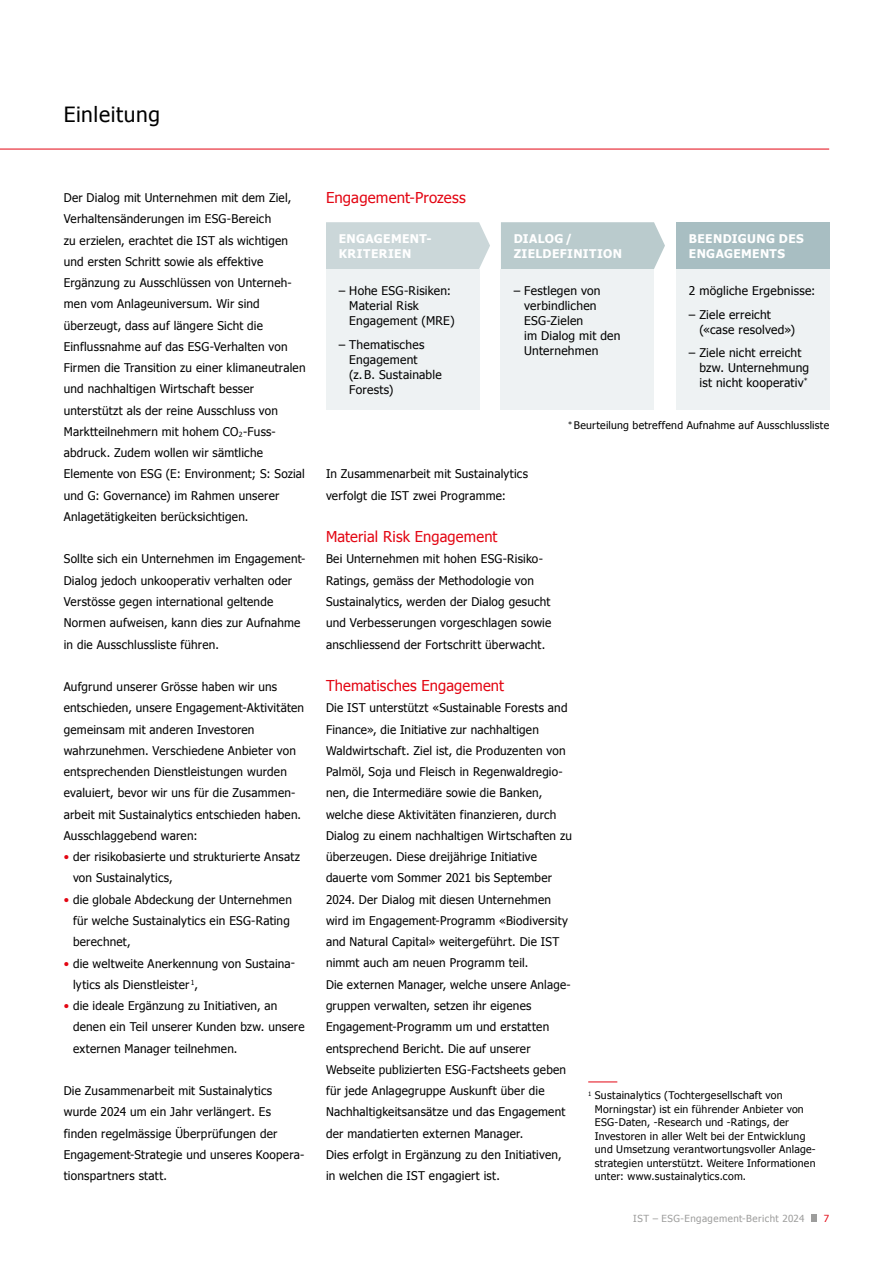
<style>
.page{position:relative;width:893px;height:1263px;background:#fff}
.page>*{position:absolute;margin:0;border:0;box-sizing:border-box;transform-origin:0 0}
.t1{font:21px "Tahoma";letter-spacing:.025em;color:#000}
.t2{font:15px "Tahoma";letter-spacing:.01em;color:#e30613}
.t3{font:12px/21.3px "Tahoma";letter-spacing:.02em;color:#000}
.t4{font:700 12px/15px "Tahoma";letter-spacing:.035em;color:#fff}
.t5{font:10.5px/13.5px "Tahoma";letter-spacing:.025em;color:#000}
.t6{font:9.75px "Tahoma";letter-spacing:.045em;color:#9d9d9c}
.t7{font:9.75px "Tahoma";color:#e30613}
.s1{color:#e30613}
</style>
<div class="page">
<div style="left:811px;top:1214px;width:6px;height:7px;background:#9d9d9c"></div>
<hr style="left:0;top:149px;width:829px;height:1px;background:#e30613">
<svg style="left:588px;top:1081px;width:29px;height:1px"></svg>
<div style="left:326px;top:222px;width:164px;height:47px;background:#cbd7d9"></div>
<div style="left:326px;top:269px;width:153px;height:140px;background:#eef2f3"></div>
<div style="left:501px;top:222px;width:164px;height:47px;background:#bacbcd"></div>
<div style="left:501px;top:269px;width:153px;height:140px;background:#eef2f3"></div>
<div style="left:676px;top:222px;width:153px;height:47px;background:#a8bec2"></div>
<div style="left:676px;top:269px;width:153px;height:140px;background:#eef2f3"></div>
<h1 class="t1" style="left:64px;top:101px;width:98px">Einleitung</h1>
<p class="t3" style="left:64px;top:186px;width:243px">Der Dialog mit Unternehmen mit dem Ziel, Verhaltensänderungen im ESG-Bereich<br>zu erzielen, erachtet die IST als wichtigen und ersten Schritt sowie als effektive Ergänzung zu Ausschlüssen von Unterneh&shy;men vom Anlageuniversum. Wir sind überzeugt, dass auf längere Sicht die Einflussnahme auf das ESG-Verhalten von Firmen die Transition zu einer klimaneutralen und nachhaltigen Wirtschaft besser unterstützt als der reine Ausschluss von Markt teilnehmern mit hohem CO<sub>2</sub>-Fuss&shy;abdruck. Zudem wollen wir sämtliche Elemente von ESG (E: Environment; S: Sozial und G: Governance) im Rahmen unserer Anlagetätigkeiten berücksichtigen.</p>
<p class="t3" style="left:64px;top:548px;width:243px">Sollte sich ein Unternehmen im Engagement-Dialog jedoch unkooperativ verhalten oder Verstösse gegen international geltende Normen aufweisen, kann dies zur Aufnahme in die Ausschlussliste führen.</p>
<p class="t3" style="left:64px;top:675px;width:242px">Aufgrund unserer Grösse haben wir uns entschieden, unsere Engagement-Aktivitäten gemeinsam mit anderen Investoren<br>wahr zunehmen. Verschiedene Anbieter von entsprechenden Dienstleistungen wurden evaluiert, bevor wir uns für die Zusammen&shy;arbeit mit Sustainalytics entschieden haben.<br>Ausschlaggebend waren:</p>
<p class="t3" style="left:73px;top:846px;width:228px;text-indent:-9px"><span class="s1">•</span> der risikobasierte und strukturierte Ansatz von Sustainalytics,</p>
<p class="t3" style="left:73px;top:888px;width:220px;text-indent:-9px"><span class="s1">•</span> die globale Abdeckung der Unternehmen für welche Sustainalytics ein ESG-Rating berechnet,</p>
<p class="t3" style="left:73px;top:952px;width:224px;text-indent:-9px"><span class="s1">•</span> die weltweite Anerkennung von Sustaina&shy;lytics als Dienstleister <sup>1</sup>,</p>
<p class="t3" style="left:73px;top:994px;width:233px;text-indent:-9px"><span class="s1">•</span> die ideale Ergänzung zu Initiativen, an denen ein Teil unserer Kunden bzw. unsere externen Manager teilnehmen.</p>
<p class="t3" style="left:64px;top:1079px;width:242px">Die Zusammenarbeit mit Sustainalytics wurde 2024 um ein Jahr verlängert. Es finden regelmässige Überprüfungen der Engagement-Strategie und unseres Koopera&shy;tionspartners statt.</p>
<p class="t2" style="left:326px;top:187px;width:141px">Engagement-Prozess</p>
<p class="t4" style="left:339px;top:230px;width:94px">ENGAGEMENT-<br>KRITERIEN</p>
<p class="t3" style="left:349px;top:283px;width:107px;line-height:15px;text-indent:-11px">– Hohe ESG-Risiken:<br>Material Risk<br>Engagement (MRE)</p>
<p class="t3" style="left:349px;top:336px;width:94px;line-height:15px;text-indent:-11px">– Thematisches<br>Engagement (z.B. Sustainable<br>Forests)</p>
<p class="t4" style="left:514px;top:230px;width:110px">DIALOG /<br>ZIELDEFINITION</p>
<p class="t3" style="left:524px;top:283px;width:98px;line-height:15px;text-indent:-11px">– Festlegen von verbindlichen<br>ESG-Zielen<br>im Dialog mit den<br>Unternehmen</p>
<p class="t4" style="left:689px;top:230px;width:116px">BEENDIGUNG DES<br>ENGAGEMENTS</p>
<p class="t3" style="left:689px;top:280px;width:128px">2 mögliche Ergebnisse:</p>
<p class="t3" style="left:699px;top:306px;width:97px;line-height:15px;text-indent:-11px">– Ziele erreicht («case resolved»)</p>
<p class="t3" style="left:699px;top:345px;width:111px;line-height:15px;text-indent:-11px">– Ziele nicht erreicht bzw. Unternehmung ist nicht kooperativ<sup>*</sup></p>
<p class="t5" style="left:568px;top:418px;width:263px"><sup>*</sup> Beurteilung betreffend Aufnahme auf Ausschlussliste</p>
<p class="t3" style="left:326px;top:463px;width:204px">In Zusammenarbeit mit Sustainalytics verfolgt die IST zwei Programme:</p>
<p class="t2" style="left:326px;top:527px;width:173px">Material Risk Engagement</p>
<p class="t3" style="left:326px;top:548px;width:227px">Bei Unternehmen mit hohen ESG-Risiko-Ratings, gemäss der Methodologie von Sustainalytics, werden der Dialog gesucht und Verbesserungen vorgeschlagen sowie anschliessend der Fortschritt überwacht.</p>
<p class="t2" style="left:326px;top:675px;width:180px">Thematisches Engagement</p>
<p class="t3" style="left:326px;top:697px;width:247px">Die IST unterstützt «Sustainable Forests and Finance», die Initiative zur nachhaltigen Waldwirtschaft. Ziel ist, die Produzenten von Palmöl, Soja und Fleisch in Regenwaldregio&shy;nen, die Intermediäre sowie die Banken, welche diese Aktivitäten finanzieren, durch Dialog zu einem nachhaltigen Wirtschaften zu überzeugen. Diese dreijährige Initiative dauerte vom Sommer 2021 bis September 2024. Der Dialog mit diesen Unternehmen wird im Engagement-Programm «Biodiversity and Natural Capital» weitergeführt. Die IST nimmt auch am neuen Programm teil.<br>Die externen Manager, welche unsere Anlage&shy;gruppen verwalten, setzen ihr eigenes Engagement-Programm um und erstatten entsprechend Bericht. Die auf unserer Webseite publizierten ESG-Factsheets geben für jede Anlagegruppe Auskunft über die Nachhaltigkeitsansätze und das Engagement der mandatierten externen Manager.<br>Dies erfolgt in Ergänzung zu den Initiativen, in welchen die IST engagiert ist.</p>
<p class="t5" style="left:595px;top:1088px;width:222px;text-indent:-7px"><sup>1</sup> Sustainalytics (Tochtergesellschaft von Morningstar) ist ein führender Anbieter von ESG-Daten, -Research und -Ratings, der Investoren in aller Welt bei der Entwicklung und Umsetzung verantwortungsvoller Anlage&shy;strategien unterstützt. Weitere Informationen unter: www.sustainalytics.com.</p>
<p class="t6" style="left:633px;top:1211px;width:173px">IST – ESG-Engagement-Bericht 2024</p>
<p class="t7" style="left:824px;top:1211px;width:7px">7</p>
</div>
